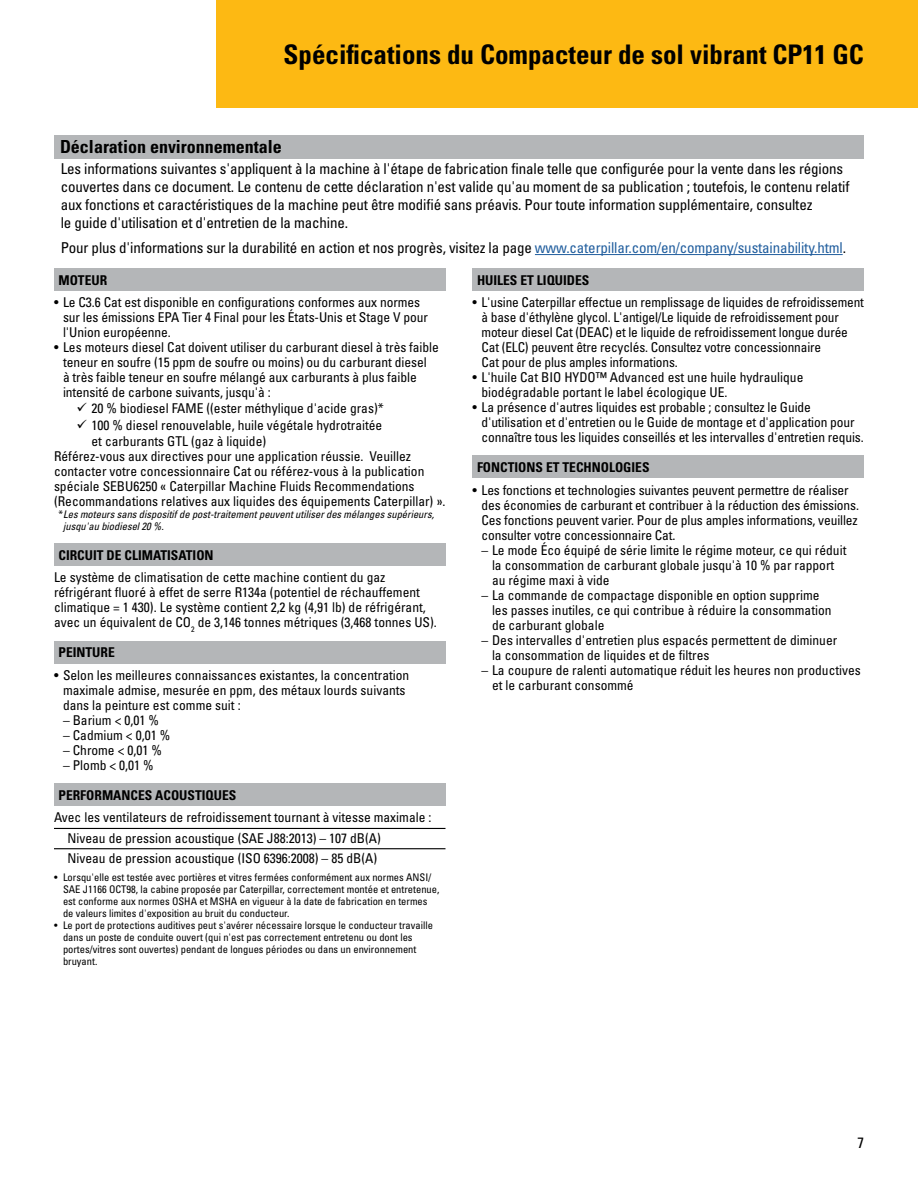
<style>
.page{position:relative;width:918px;height:1188px;background:#fff}
.page>*{position:absolute;margin:0;border:0;box-sizing:border-box;transform-origin:0 0}
.t1{font:700 condensed 27px "Univers LT Std";color:#000}
.MH{font:700 condensed 18px "Univers LT Std";color:#000}
.t2{font:condensed 15px/18px "Univers LT Std";letter-spacing:-.01em;color:#000}
.TechSpec-w_bullet{font:condensed 13.5px/15px "Univers LT Std";letter-spacing:-.005em;color:#000}
.TechSpec{font:condensed 13.5px/15px "Univers LT Std";color:#000}
.StandardEquipmentTab{font:700 condensed 13.5px "Univers LT Std";color:#000}
.t3{font:condensed 10.5px/12px "Univers LT Std";color:#000}
.TechSpec-w_bullet-2{font:italic condensed 10.5px/12px "Univers LT Std";color:#000}
.s1{color:#215e9e}
.s2{font-style:normal}
</style>
<div class="page">
<div style="left:216px;top:0;width:702px;height:108px;background:#fdb913"></div>
<div style="left:54px;top:135px;width:810px;height:24px;background:#b4b6b8"></div>
<hr style="left:535px;top:254px;width:308px;height:1px;background:#215e9e">
<div style="left:54px;top:268px;width:392px;height:23px;background:#b4b6b8"></div>
<div style="left:54px;top:543px;width:392px;height:23px;background:#b4b6b8"></div>
<div style="left:54px;top:641px;width:392px;height:22px;background:#b4b6b8"></div>
<div style="left:54px;top:783px;width:392px;height:23px;background:#b4b6b8"></div>
<hr style="left:54px;top:828px;width:392px;height:1px;background:#000">
<hr style="left:54px;top:848px;width:392px;height:1px;background:#000">
<div style="left:472px;top:268px;width:392px;height:23px;background:#b4b6b8"></div>
<div style="left:472px;top:456px;width:392px;height:22px;background:#b4b6b8"></div>
<h1 class="t1" style="left:284px;top:38px;width:582px">Spécifications du Compacteur de sol vibrant CP11 GC</h1>
<p class="MH" style="left:60px;top:136px;width:223px">Déclaration environnementale</p>
<p class="t2" style="left:61px;top:160px;width:790px">Les informations suivantes s'appliquent à la machine à l'étape de fabrication finale telle que configurée pour la vente dans les régions couvertes dans ce document. Le contenu de cette déclaration n'est valide qu'au moment de sa publication ; toutefois, le contenu relatif aux fonctions et caractéristiques de la machine peut être modifié sans préavis. Pour toute information supplémentaire, consultez<br>le guide d'utilisation et d'entretien de la machine.</p>
<p class="t2" style="left:61px;top:239px;width:787px">Pour plus d'informations sur la durabilité en action et nos progrès, visitez la page <span class="s1">www.caterpillar.com/en/company/sustainability.html</span>.</p>
<p class="StandardEquipmentTab" style="left:59px;top:272px;width:50px">MOTEUR</p>
<p class="TechSpec-w_bullet" style="left:63px;top:295px;width:366px;text-indent:-9px">• Le C3.6 Cat est disponible en configurations conformes aux normes sur les émissions EPA Tier 4 Final pour les États-Unis et Stage V pour l'Union européenne.</p>
<p class="TechSpec-w_bullet" style="left:63px;top:340px;width:377px;text-indent:-9px">• Les moteurs diesel Cat doivent utiliser du carburant diesel à très faible teneur en soufre (15 ppm de soufre ou moins) ou du carburant diesel<br>à très faible teneur en soufre mélangé aux carburants à plus faible intensité de carbone suivants, jusqu'à :</p>
<p class="TechSpec-w_bullet" style="left:76px;top:401px;width:309px">✓ 20 % biodiesel FAME ((ester méthylique d'acide gras)*</p>
<p class="TechSpec-w_bullet" style="left:92px;top:417px;width:292px;line-height:16.2px;text-indent:-15px">✓ 100 % diesel renouvelable, huile végétale hydrotraitée et carburants GTL (gaz à liquide)</p>
<p class="TechSpec-w_bullet" style="left:54px;top:448px;width:393px">Référez-vous aux directives pour une application réussie. Veuillez contacter votre concessionnaire Cat ou référez-vous à la publication spéciale SEBU6250 « Caterpillar Machine Fluids Recommendations (Recommandations relatives aux liquides des équipements Caterpillar) ».</p>
<p class="TechSpec-w_bullet-2" style="left:63px;top:508px;width:372px;text-indent:-5px"><span class="s2">*</span>Les moteurs sans dispositif de post-traitement peuvent utiliser des mélanges supérieurs, jusqu'au biodiesel 20 %.</p>
<p class="StandardEquipmentTab" style="left:59px;top:547px;width:157px">CIRCUIT DE CLIMATISATION</p>
<p class="TechSpec" style="left:54px;top:570px;width:384px">Le système de climatisation de cette machine contient du gaz réfrigérant fluoré à effet de serre R134a (potentiel de réchauffement climatique = 1 430). Le système contient 2,2 kg (4,91 lb) de réfrigérant, avec un équivalent de CO<sub>2</sub> de 3,146 tonnes métriques (3,468 tonnes US).</p>
<p class="StandardEquipmentTab" style="left:59px;top:644px;width:58px">PEINTURE</p>
<p class="TechSpec-w_bullet" style="left:63px;top:667px;width:348px;text-indent:-9px">• Selon les meilleures connaissances existantes, la concentration maximale admise, mesurée en ppm, des métaux lourds suivants dans la peinture est comme suit :</p>
<p class="TechSpec" style="left:63px;top:712px;width:97px">– Barium &lt; 0,01 %</p>
<p class="TechSpec" style="left:63px;top:727px;width:109px">– Cadmium &lt; 0,01 %</p>
<p class="TechSpec" style="left:63px;top:742px;width:100px">– Chrome &lt; 0,01 %</p>
<p class="TechSpec" style="left:63px;top:757px;width:92px">– Plomb &lt; 0,01 %</p>
<p class="StandardEquipmentTab" style="left:59px;top:787px;width:179px">PERFORMANCES ACOUSTIQUES</p>
<p class="TechSpec" style="left:54px;top:810px;width:379px">Avec les ventilateurs de refroidissement tournant à vitesse maximale :</p>
<p class="TechSpec" style="left:68px;top:830px;width:315px">Niveau de pression acoustique (SAE J88:2013) – 107 dB(A)</p>
<p class="TechSpec" style="left:68px;top:851px;width:311px">Niveau de pression acoustique (ISO 6396:2008) – 85 dB(A)</p>
<p class="t3" style="left:63px;top:871px;width:378px;text-indent:-9px">• Lorsqu'elle est testée avec portières et vitres fermées conformément aux normes ANSI/ SAE J1166 OCT98, la cabine proposée par Caterpillar, correctement montée et entretenue, est conforme aux normes OSHA et MSHA en vigueur à la date de fabrication en termes de valeurs limites d'exposition au bruit du conducteur.</p>
<p class="t3" style="left:63px;top:919px;width:372px;text-indent:-9px">• Le port de protections auditives peut s'avérer nécessaire lorsque le conducteur travaille dans un poste de conduite ouvert (qui n'est pas correctement entretenu ou dont les portes/vitres sont ouvertes) pendant de longues périodes ou dans un environnement bruyant.</p>
<p class="StandardEquipmentTab" style="left:477px;top:272px;width:114px">HUILES ET LIQUIDES</p>
<p class="TechSpec-w_bullet" style="left:482px;top:295px;width:384px;text-indent:-9px">• L'usine Caterpillar effectue un remplissage de liquides de refroidissement à base d'éthylène glycol. L'antigel/Le liquide de refroidissement pour moteur diesel Cat (DEAC) et le liquide de refroidissement longue durée Cat (ELC) peuvent être recyclés. Consultez votre concessionnaire<br>Cat pour de plus amples informations.</p>
<p class="TechSpec-w_bullet" style="left:482px;top:370px;width:323px;text-indent:-9px">• L'huile Cat BIO HYDO™ Advanced est une huile hydraulique biodégradable portant le label écologique UE.</p>
<p class="TechSpec-w_bullet" style="left:482px;top:400px;width:384px;text-indent:-9px">• La présence d'autres liquides est probable ; consultez le Guide d'utilisation et d'entretien ou le Guide de montage et d'application pour connaître tous les liquides conseillés et les intervalles d'entretien requis.</p>
<p class="StandardEquipmentTab" style="left:477px;top:459px;width:174px">FONCTIONS ET TECHNOLOGIES</p>
<p class="TechSpec-w_bullet" style="left:482px;top:482px;width:379px;text-indent:-9px">• Les fonctions et technologies suivantes peuvent permettre de réaliser des économies de carburant et contribuer à la réduction des émissions.<br>Ces fonctions peuvent varier. Pour de plus amples informations, veuillez consulter votre concessionnaire Cat.</p>
<p class="TechSpec" style="left:492px;top:542px;width:356px;text-indent:-10px">– Le mode Éco équipé de série limite le régime moteur, ce qui réduit la consommation de carburant globale jusqu'à 10 % par rapport au régime maxi à vide</p>
<p class="TechSpec" style="left:492px;top:587px;width:341px;text-indent:-10px">– La commande de compactage disponible en option supprime les passes inutiles, ce qui contribue à réduire la consommation de carburant globale</p>
<p class="TechSpec" style="left:492px;top:632px;width:347px;text-indent:-10px">– Des intervalles d'entretien plus espacés permettent de diminuer la consommation de liquides et de filtres</p>
<p class="TechSpec" style="left:492px;top:662px;width:370px;text-indent:-10px">– La coupure de ralenti automatique réduit les heures non productives et le carburant consommé</p>
<p class="t2" style="left:857px;top:1133px;width:8px">7</p>
</div>
